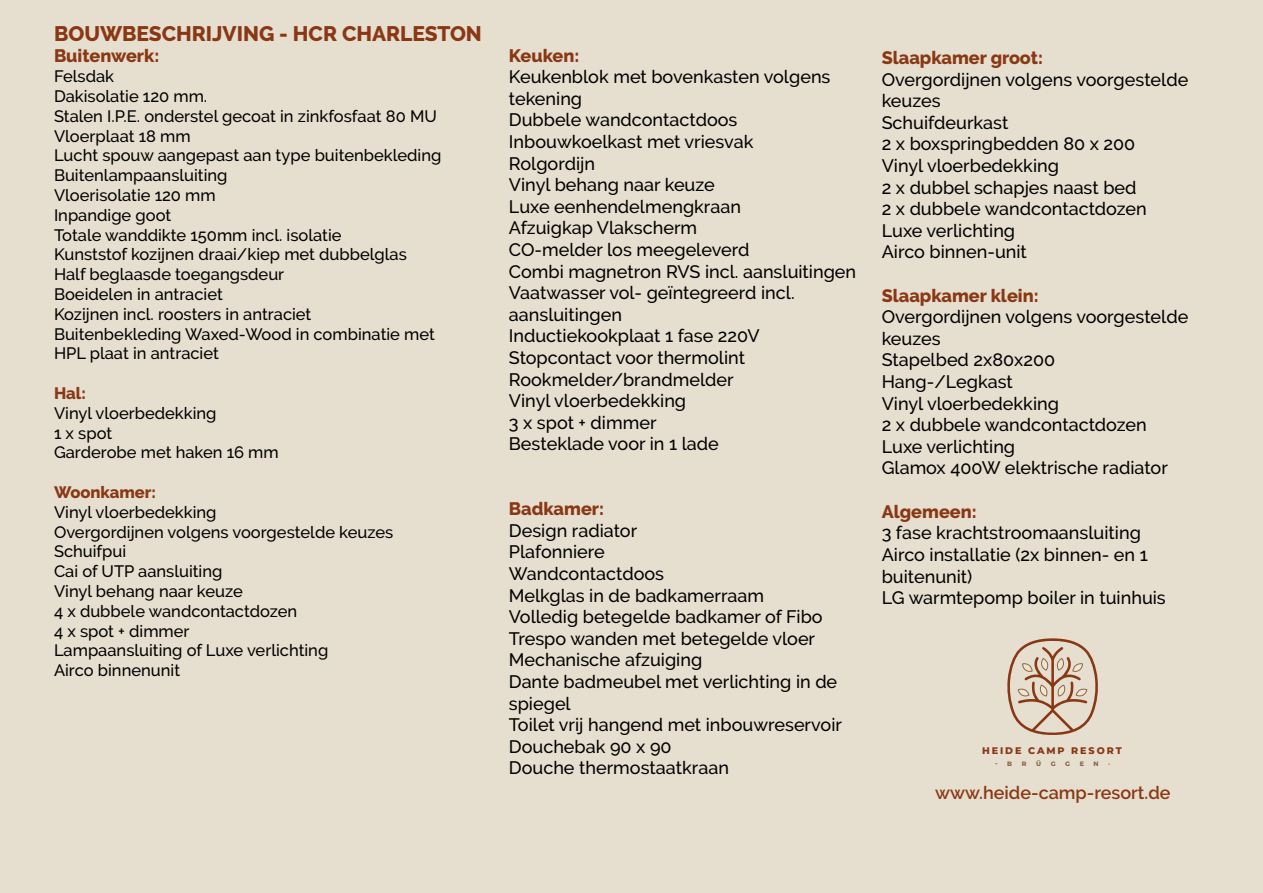
<style>
.page{position:relative;width:1263px;height:893px;background:#e6decf}
.page>*{position:absolute;margin:0;border:0;box-sizing:border-box;transform-origin:0 0}
.t1{font:800 21px "Raleway";color:#893814}
.t2{font:500 18px/21.6px "Raleway";color:#000}
.t3{font:800 18px "Raleway";color:#893814}
.t4{font:600 18px "Raleway";color:#893814}
.t5{font:500 16.5px/19.8px "Raleway";color:#000}
.t6{font:800 16.5px "Raleway";color:#893814}
.t7{font:800 9.6px "Montserrat";letter-spacing:.2em;color:#893814}
.t8{font:800 6.45px "Montserrat";color:#896849}
.t9{font:800 5.25px "Montserrat";color:#896849}
</style>
<div class="page">
<svg style="left:1007px;top:638px;width:91px;height:97px"></svg>
<p class="t1" style="left:54px;top:22px;width:429px">BOUWBESCHRIJVING - HCR CHARLESTON</p>
<p class="t3" style="left:54px;top:46px;width:107px">Buitenwerk:</p>
<p class="t5" style="left:54px;top:67px;width:389px">Felsdak<br>Dakisolatie 120 mm.<br>Stalen I.P.E. onderstel gecoat in zinkfosfaat 80 MU<br>Vloerplaat 18 mm<br>Lucht spouw aangepast aan type buitenbekleding<br>Buitenlampaansluiting<br>Vloerisolatie 120 mm<br>Inpandige goot<br>Totale wanddikte 150mm incl. isolatie<br>Kunststof kozijnen draai/kiep met dubbelglas<br>Half beglaasde toegangsdeur<br>Boeidelen in antraciet<br>Kozijnen incl. roosters in antraciet<br>Buitenbekleding Waxed-Wood in combinatie met<br>HPL plaat in antraciet</p>
<p class="t6" style="left:54px;top:384px;width:33px">Hal:</p>
<p class="t5" style="left:54px;top:403px;width:226px">Vinyl vloerbedekking<br>1 x spot<br>Garderobe met haken 16 mm</p>
<p class="t6" style="left:54px;top:483px;width:104px">Woonkamer:</p>
<p class="t5" style="left:54px;top:502px;width:341px">Vinyl vloerbedekking<br>Overgordijnen volgens voorgestelde keuzes<br>Schuifpui<br>Cai of UTP aansluiting<br>Vinyl behang naar keuze<br>4 x dubbele wandcontactdozen<br>4 x spot + dimmer<br>Lampaansluiting of Luxe verlichting<br>Airco binnenunit</p>
<p class="t3" style="left:509px;top:45px;width:72px">Keuken:</p>
<p class="t2" style="left:509px;top:66px;width:349px">Keukenblok met bovenkasten volgens tekening<br>Dubbele wandcontactdoos<br>Inbouwkoelkast met vriesvak<br>Rolgordijn<br>Vinyl behang naar keuze<br>Luxe eenhendelmengkraan<br>Afzuigkap Vlakscherm<br>CO-melder los meegeleverd<br>Combi magnetron RVS incl. aansluitingen<br>Vaatwasser vol- geïntegreerd incl. aansluitingen<br>Inductiekookplaat 1 fase 220V<br>Stopcontact voor thermolint<br>Rookmelder/brandmelder<br>Vinyl vloerbedekking<br>3 x spot + dimmer<br>Besteklade voor in 1 lade</p>
<p class="t3" style="left:509px;top:499px;width:97px">Badkamer:</p>
<p class="t2" style="left:509px;top:520px;width:335px">Design radiator<br>Plafonniere<br>Wandcontactdoos<br>Melkglas in de badkamerraam<br>Volledig betegelde badkamer of Fibo<br>Trespo wanden met betegelde vloer<br>Mechanische afzuiging<br>Dante badmeubel met verlichting in de spiegel<br>Toilet vrij hangend met inbouwreservoir<br>Douchebak 90 x 90<br>Douche thermostaatkraan</p>
<p class="t3" style="left:882px;top:47px;width:163px">Slaapkamer groot:</p>
<p class="t2" style="left:882px;top:69px;width:308px">Overgordijnen volgens voorgestelde keuzes<br>Schuifdeurkast<br>2 x boxspringbedden 80 x 200<br>Vinyl vloerbedekking<br>2 x dubbel schapjes naast bed<br>2 x dubbele wandcontactdozen<br>Luxe verlichting<br>Airco binnen-unit</p>
<p class="t3" style="left:882px;top:285px;width:158px">Slaapkamer klein:</p>
<p class="t2" style="left:882px;top:306px;width:308px">Overgordijnen volgens voorgestelde keuzes<br>Stapelbed 2x80x200<br>Hang-/Legkast<br>Vinyl vloerbedekking<br>2 x dubbele wandcontactdozen<br>Luxe verlichting<br>Glamox 400W elektrische radiator</p>
<p class="t3" style="left:882px;top:501px;width:97px">Algemeen:</p>
<p class="t2" style="left:882px;top:522px;width:286px">3 fase krachtstroomaansluiting<br>Airco installatie (2x binnen- en 1 buitenunit)<br>LG warmtepomp boiler in tuinhuis</p>
<p class="t7" style="left:982px;top:743px;width:141px">HEIDE CAMP RESORT</p>
<p class="t8" style="left:995px;top:759px;width:19px">- B</p>
<p class="t8" style="left:1022px;top:759px;width:6px">R</p>
<p class="t8" style="left:1036px;top:759px;width:7px">Ü</p>
<p class="t8" style="left:1051px;top:759px;width:6px">G</p>
<p class="t8" style="left:1065px;top:759px;width:6px">G</p>
<p class="t8" style="left:1080px;top:759px;width:6px">E</p>
<p class="t8" style="left:1093px;top:759px;width:7px">N</p>
<p class="t9" style="left:1108px;top:760px;width:4px">-</p>
<p class="t4" style="left:935px;top:782px;width:237px">www.heide-camp-resort.de</p>
</div>
